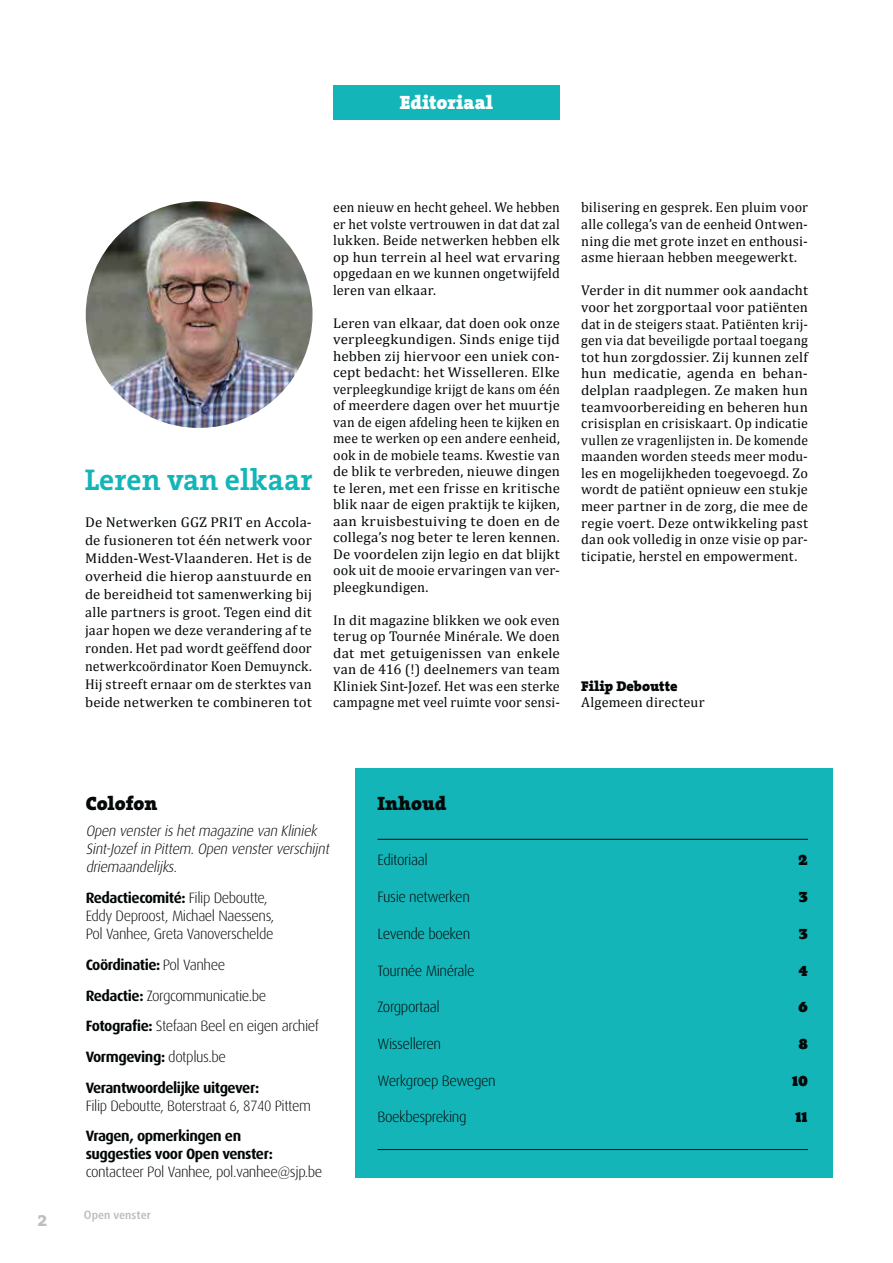
<style>
.page{position:relative;width:893px;height:1263px;background:#fff}
.page>*{position:absolute;margin:0;border:0;box-sizing:border-box;transform-origin:0 0}
.t1{font:700 30.15px "The Serif";color:#14b5b8}
.t2{font:700 21px "The Serif";color:#bdbec0}
.t3{font:900 19.5px "The Serif";color:#040809}
.t4{font:900 19.5px "The Serif";color:#fff}
.t5{font:300 15px/18px "Dax";letter-spacing:-.03em;color:#040809}
.t6{font:700 15px/30.8px "Dax";letter-spacing:-.03em;color:#040809}
.t7{font:italic 300 15px/18px "Dax";letter-spacing:-.02em;color:#040809}
.t8{font:15px "Bevan";color:#040809}
.t9{font:14.25px/16.5px "Cambria";letter-spacing:.01em;color:#040809;text-align:justify}
.t10{font:14.25px/18px "Cambria";letter-spacing:.01em;color:#040809;text-align:justify;scale:1.04 1}
.t11{font:14.25px/16.5px "Cambria";letter-spacing:.01em;color:#040809;text-align:justify;scale:.96 1}
.t12{font:900 14.25px "The Serif";color:#040809}
.t13{font:700 condensed 12px "Frutiger";color:#bdbec0}
.s1{font-weight:700}
.s2{font-weight:300}
</style>
<div class="page">
<div style="left:333px;top:85px;width:227px;height:34px;background:#14b5b8"></div>
<img style="left:86px;top:201px;width:226px;height:227px;border-radius:50%">
<div style="left:355px;top:768px;width:477px;height:410px;background:#14b5b8"></div>
<hr style="left:377px;top:839px;width:431px;height:1px;background:#040809">
<hr style="left:377px;top:1149px;width:431px;height:1px;background:#040809">
<h2 class="t2" style="left:38px;top:1210px;width:12px">2</h2>
<h3 class="t4" style="left:400px;top:91px;width:95px">Editoriaal</h3>
<h1 class="t1" style="left:85px;top:466px;width:229px">Leren van elkaar</h1>
<p class="t10" style="left:85px;top:513px;width:220px">De Netwerken GGZ PRIT en Accola&shy;de fusioneren tot één netwerk voor Midden-West-Vlaanderen. Het is de overheid die hierop aanstuurde en de bereidheid tot samenwerking bij alle partners is groot. Tegen eind dit jaar hopen we deze verandering af te ronden. Het pad wordt geëffend door netwerkcoördinator Koen Demuynck.<br>Hij streeft ernaar om de sterktes van beide netwerken te combineren tot</p>
<p class="t11" style="left:333px;top:199px;width:238px">een nieuw en hecht geheel. We hebben er het volste vertrouwen in dat dat zal lukken. Beide netwerken hebben elk op hun terrein al heel wat ervaring opgedaan en we kunnen ongetwijfeld leren van elkaar.</p>
<p class="t9" style="left:333px;top:314px;width:228px">Leren van elkaar, dat doen ook onze verpleegkundigen. Sinds enige tijd hebben zij hiervoor een uniek con&shy;cept bedacht: het Wisselleren. Elke verpleegkundige krijgt de kans om één of meerdere dagen over het muurtje van de eigen afdeling heen te kijken en mee te werken op een andere eenheid, ook in de mobiele teams. Kwestie van de blik te verbreden, nieuwe dingen te leren, met een frisse en kritische blik naar de eigen praktijk te kijken, aan kruisbestuiving te doen en de collega’s nog beter te leren kennen.<br>De voordelen zijn legio en dat blijkt ook uit de mooie ervaringen van ver&shy;pleegkundigen.</p>
<p class="t9" style="left:333px;top:611px;width:228px">In dit magazine blikken we ook even terug op Tournée Minérale. We doen dat met getuigenissen van enkele van de 416 (!) deelnemers van team Kliniek Sint-Jozef. Het was een sterke campagne met veel ruimte voor sensi-</p>
<p class="t9" style="left:581px;top:199px;width:228px">bilisering en gesprek. Een pluim voor alle collega’s van de eenheid Ontwen&shy;ning die met grote inzet en enthousi&shy;asme hieraan hebben meegewerkt.</p>
<p class="t9" style="left:581px;top:282px;width:228px">Verder in dit nummer ook aandacht voor het zorgportaal voor patiënten dat in de steigers staat. Patiënten krij&shy;gen via dat beveiligde portaal toegang tot hun zorgdossier. Zij kunnen zelf hun medicatie, agenda en behan&shy;delplan raadplegen. Ze maken hun teamvoorbereiding en beheren hun crisisplan en crisiskaart. Op indicatie vullen ze vragenlijsten in. De komende maanden worden steeds meer modu&shy;les en mogelijkheden toegevoegd. Zo wordt de patiënt opnieuw een stukje meer partner in de zorg, die mee de regie voert. Deze ontwikkeling past dan ook volledig in onze visie op par&shy;ticipatie, herstel en empowerment.</p>
<p class="t12" style="left:581px;top:677px;width:98px">Filip Deboutte</p>
<p class="t9" style="left:581px;top:694px;width:125px">Algemeen directeur</p>
<h3 class="t3" style="left:86px;top:792px;width:73px">Colofon</h3>
<p class="t7" style="left:86px;top:823px;width:247px">Open vensterishetmagazine van Kliniek<br>Sint-Jozefin Pittem.Open vensterverschijnt driemaandelijks.</p>
<p class="t5" style="left:86px;top:890px;width:190px"><span class="s1">Redactiecomité:</span> Filip Deboutte,<br>Eddy Deproost, Michael Naessens,<br>Pol Vanhee, Greta Vanoverschelde</p>
<p class="t6" style="left:86px;top:950px;width:235px">Coördinatie: <span class="s2">Pol Vanhee<br></span>Redactie: <span class="s2">Zorgcommunicatie.be<br></span>Fotografie: <span class="s2">Stefaan Beel en eigen archief<br></span>Vormgeving: <span class="s2">dotplus.be<br></span>Verantwoordelijke uitgever:</p>
<p class="t5" style="left:86px;top:1098px;width:226px">Filip Deboutte, Boterstraat 6, 8740 Pittem</p>
<p class="t6" style="left:86px;top:1128px;width:189px;line-height:18px">Vragen, opmerkingen en suggesties voor Open venster:</p>
<p class="t5" style="left:86px;top:1164px;width:238px">contacteer Pol Vanhee, pol.vanhee@sjp.be</p>
<p class="t13" style="left:84px;top:1210px;width:68px">Open venster</p>
<h3 class="t3" style="left:377px;top:792px;width:70px">Inhoud</h3>
<p class="t5" style="left:377px;top:852px;width:52px">Editoriaal</p>
<p class="t8" style="left:798px;top:848px;width:11px">2</p>
<p class="t5" style="left:377px;top:889px;width:94px">Fusie netwerken</p>
<p class="t8" style="left:798px;top:885px;width:11px">3</p>
<p class="t5" style="left:377px;top:926px;width:94px">Levende boeken</p>
<p class="t8" style="left:798px;top:922px;width:11px">3</p>
<p class="t5" style="left:377px;top:963px;width:99px">Tournée Minérale</p>
<p class="t8" style="left:798px;top:958px;width:11px">4</p>
<p class="t5" style="left:377px;top:999px;width:64px">Zorgportaal</p>
<p class="t8" style="left:798px;top:995px;width:11px">6</p>
<p class="t5" style="left:377px;top:1036px;width:65px">Wisselleren</p>
<p class="t8" style="left:798px;top:1032px;width:11px">8</p>
<p class="t5" style="left:377px;top:1073px;width:120px">Werkgroep Bewegen</p>
<p class="t8" style="left:791px;top:1068px;width:18px">10</p>
<p class="t5" style="left:377px;top:1109px;width:90px">Boekbespreking</p>
<p class="t8" style="left:795px;top:1105px;width:14px">11</p>
</div>
